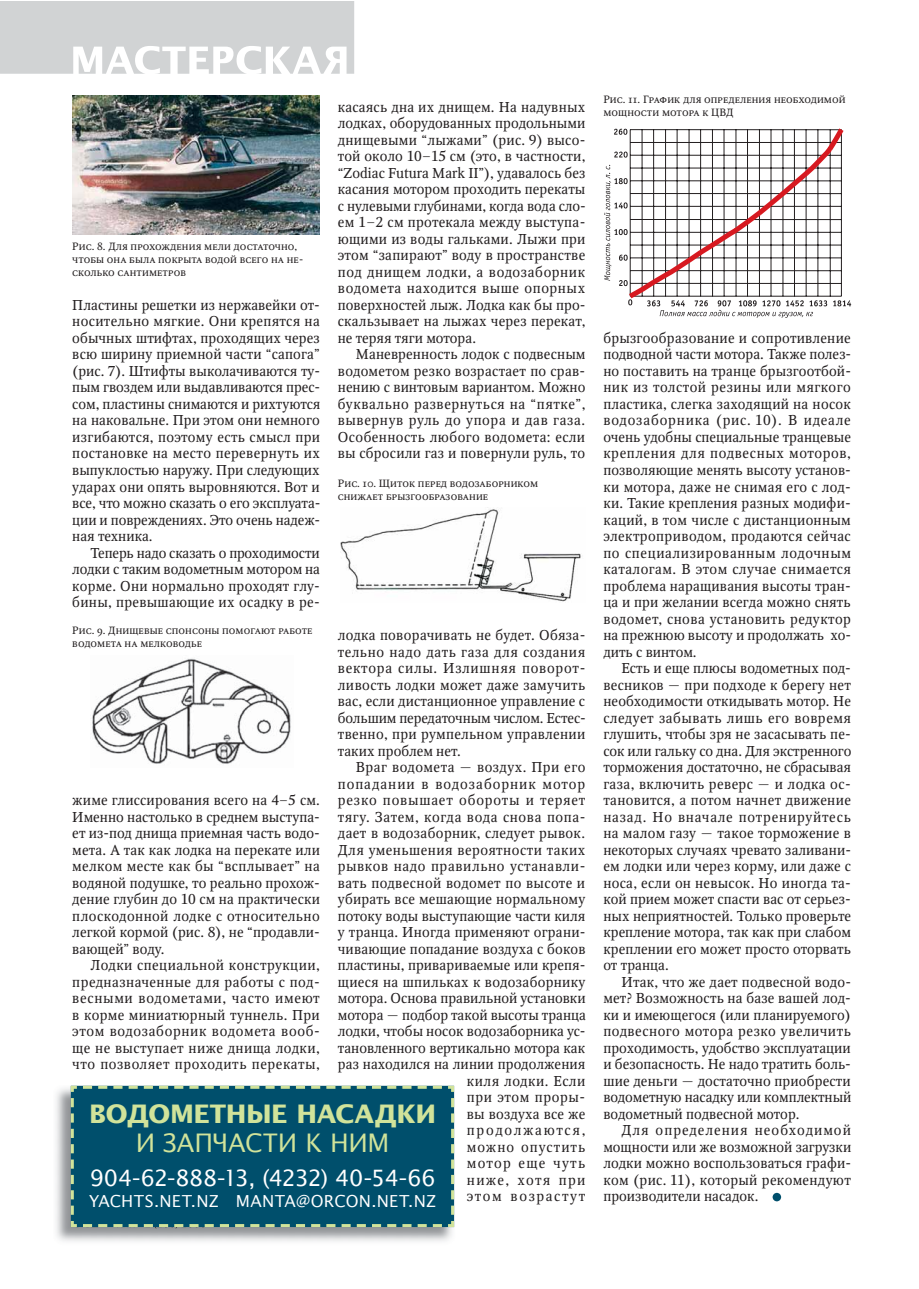
<style>
.page{position:relative;width:919px;height:1289px;background:#fff}
.page>*{position:absolute;margin:0;border:0;box-sizing:border-box;transform-origin:0 0}
.t1{font:700 25.5px "Office Type Sans";color:#d1e39a}
.t2{font:25.5px "Office Type Sans";letter-spacing:-.005em;color:#d1e39a}
.t3{font:22.5px "Office Type Sans";color:#fff}
.t4{font:16.5px "Office Type Sans";color:#fff}
.t5{font:14.25px/16.5px "Octava C";letter-spacing:.015em;color:#231f20;text-align:justify}
.t6{font:10.5px/12.8px "Octava SCC";letter-spacing:.005em;color:#231f20}
</style>
<div class="page">
<div style="left:772px;top:1192px;width:9px;height:9px;background:#004f6c;border-radius:50%"></div>
<svg style="left:604px;top:128px;width:247px;height:190px"></svg>
<img style="left:92px;top:658px;width:199px;height:106px">
<img style="left:340px;top:507px;width:241px;height:95px">
<img style="left:72px;top:95px;width:248px;height:140px">
<svg style="left:0;top:1px;width:354px;height:73px;background:#d7d8d9"></svg>
<img style="left:56px;top:1085px;width:399px;height:157px">
<img style="left:112px;top:1226px;width:93px;height:2px">
<div style="left:71px;top:1085px;width:383px;height:141px;background:#004f6c"></div>
<p class="t6" style="left:72px;top:240px;width:232px">Рис. 8. Для прохождения мели достаточно, чтобы она была покрыта водой всего на не&shy;сколько сантиметров</p>
<p class="t5" style="left:72px;top:297px;width:250px">Пластины решетки из нержавейки от&shy;носительно мягкие. Они крепятся на обычных штифтах, проходящих через всю ширину приемной части “сапога” (рис. 7). Штифты выколачиваются ту&shy;пым гвоздем или выдавливаются прес&shy;сом, пластины снимаются и рихтуются на наковальне. При этом они немного изгибаются, поэтому есть смысл при постановке на место перевернуть их выпуклостью наружу. При следующих ударах они опять выровняются. Вот и все, что можно сказать о его эксплуата&shy;ции и повреждениях. Это очень надеж&shy;ная техника.</p>
<p class="t5" style="left:72px;top:544px;width:249px;text-indent:18px">Теперь надо сказать о проходимости лодки с таким водометным мотором на корме. Они нормально проходят глу&shy;бины, превышающие их осадку в ре-</p>
<p class="t5" style="left:338px;top:99px;width:249px">касаясь дна их днищем. На надувных лодках, оборудованных продольными днищевыми “лыжами” (рис. 9) высо&shy;той около 10–15 см (это, в частности, “Zodiac Futura Mark II”), удавалось без касания мотором проходить перекаты с нулевыми глубинами, когда вода сло&shy;ем 1–2 см протекала между выступа&shy;ющими из воды гальками. Лыжи при этом “запирают” воду в пространстве под днищем лодки, а водозаборник водомета находится выше опорных поверхностей лыж. Лодка как бы про&shy;скальзывает на лыжах через перекат, не теряя тяги мотора.</p>
<p class="t5" style="left:338px;top:346px;width:249px;text-indent:18px">Маневренность лодок с подвесным водометом резко возрастает по срав&shy;нению с винтовым вариантом. Можно буквально развернуться на “пятке”, вывернув руль до упора и дав газа.<br>Особенность любого водомета: если вы сбросили газ и повернули руль, то</p>
<p class="t6" style="left:338px;top:477px;width:202px">Рис. 10. Щиток перед водозаборником снижает брызгообразование</p>
<p class="t6" style="left:72px;top:624px;width:242px">Рис. 9. Днищевые спонсоны помогают работе водомета на мелководье</p>
<p class="t5" style="left:338px;top:627px;width:249px">лодка поворачивать не будет. Обяза&shy;тельно надо дать газа для создания вектора силы. Излишняя поворот&shy;ливость лодки может даже замучить вас, если дистанционное управление с большим передаточным числом. Естес&shy;твенно, при румпельном управлении таких проблем нет.</p>
<p class="t5" style="left:338px;top:759px;width:249px;text-align:right">Враг водомета — воздух. При его попадании в водозаборник мотор резко повышает обороты и теряет тягу. Затем, когда вода снова попа&shy;дает в водозаборник, следует рывок.<br>Для уменьшения вероятности таких рывков надо правильно устанавли&shy;вать подвесной водомет по высоте и убирать все мешающие нормальному потоку воды выступающие части киля у транца. Иногда применяют ограни&shy;чивающие попадание воздуха с боков пластины, привариваемые или крепя&shy;щиеся на шпильках к водозаборнику мотора. Основа правильной установки мотора — подбор такой высоты транца лодки, чтобы носок водозаборника ус&shy;тановленного вертикально мотора как раз находился на линии продолжения киля лодки. Если<br>при этом проры-<br>вы воздуха все же<br>продолжаются,<br>можно опустить<br>мотор еще чуть<br>ниже, хотя при<br>этом возрастут</p>
<p class="t5" style="left:72px;top:792px;width:249px">жиме глиссирования всего на 4–5 см.<br>Именно настолько в среднем выступа&shy;ет из-под днища приемная часть водо&shy;мета. А так как лодка на перекате или мелком месте как бы “всплывает” на водяной подушке, то реально прохож&shy;дение глубин до 10 см на практически плоскодонной лодке с относительно легкой кормой (рис. 8), не “продавли&shy;вающей” воду.</p>
<p class="t5" style="left:72px;top:957px;width:249px;text-indent:18px">Лодки специальной конструкции, предназначенные для работы с под&shy;весными водометами, часто имеют в корме миниатюрный туннель. При этом водозаборник водомета вооб&shy;ще не выступает ниже днища лодки, что позволяет проходить перекаты,</p>
<h1 class="t1" style="left:89px;top:1099px;width:348px">ВОДОМЕТНЫЕ НАСАДКИ</h1>
<h1 class="t2" style="left:136px;top:1128px;width:255px">И ЗАПЧАСТИ К НИМ</h1>
<h2 class="t3" style="left:90px;top:1164px;width:347px">904-62-888-13, (4232) 40-54-66</h2>
<p class="t4" style="left:89px;top:1191px;width:348px">YACHTS.NET.NZ MANTA@ORCON.NET.NZ</p>
<p class="t6" style="left:603px;top:93px;width:244px">Рис. 11. График для определения необходимой мощности мотора к ЦВД</p>
<p class="t5" style="left:603px;top:330px;width:249px">брызгообразование и сопротивление подводной части мотора. Также полез&shy;но поставить на транце брызгоотбой&shy;ник из толстой резины или мягкого пластика, слегка заходящий на носок водозаборника (рис. 10). В идеале очень удобны специальные транцевые крепления для подвесных моторов, позволяющие менять высоту установ&shy;ки мотора, даже не снимая его с лод&shy;ки. Такие крепления разных модифи&shy;каций, в том числе с дистанционным электроприводом, продаются сейчас по специализированным лодочным каталогам. В этом случае снимается проблема наращивания высоты тран&shy;ца и при желании всегда можно снять водомет, снова установить редуктор на прежнюю высоту и продолжать хо&shy;дить с винтом.</p>
<p class="t5" style="left:603px;top:660px;width:249px;text-indent:18px">Есть и еще плюсы водометных под&shy;весников — при подходе к берегу нет необходимости откидывать мотор. Не следует забывать лишь его вовремя глушить, чтобы зря не засасывать пе&shy;сок или гальку со дна. Для экстренного торможения достаточно, не сбрасывая газа, включить реверс — и лодка ос&shy;тановится, а потом начнет движение назад. Но вначале потренируйтесь на малом газу — такое торможение в некоторых случаях чревато заливани&shy;ем лодки или через корму, или даже с носа, если он невысок. Но иногда та&shy;кой прием может спасти вас от серьез&shy;ных неприятностей. Только проверьте крепление мотора, так как при слабом креплении его может просто оторвать от транца.</p>
<p class="t5" style="left:603px;top:973px;width:249px;text-indent:18px">Итак, что же дает подвесной водо&shy;мет? Возможность на базе вашей лод&shy;ки и имеющегося (или планируемого) подвесного мотора резко увеличить проходимость, удобство эксплуатации и безопасность. Не надо тратить боль&shy;шие деньги — достаточно приобрести водометную насадку или комплектный водометный подвесной мотор.</p>
<p class="t5" style="left:603px;top:1122px;width:249px;text-indent:18px">Для определения необходимой мощности или же возможной загрузки лодки можно воспользоваться графи&shy;ком (рис. 11), который рекомендуют производители насадок.</p>
</div>
